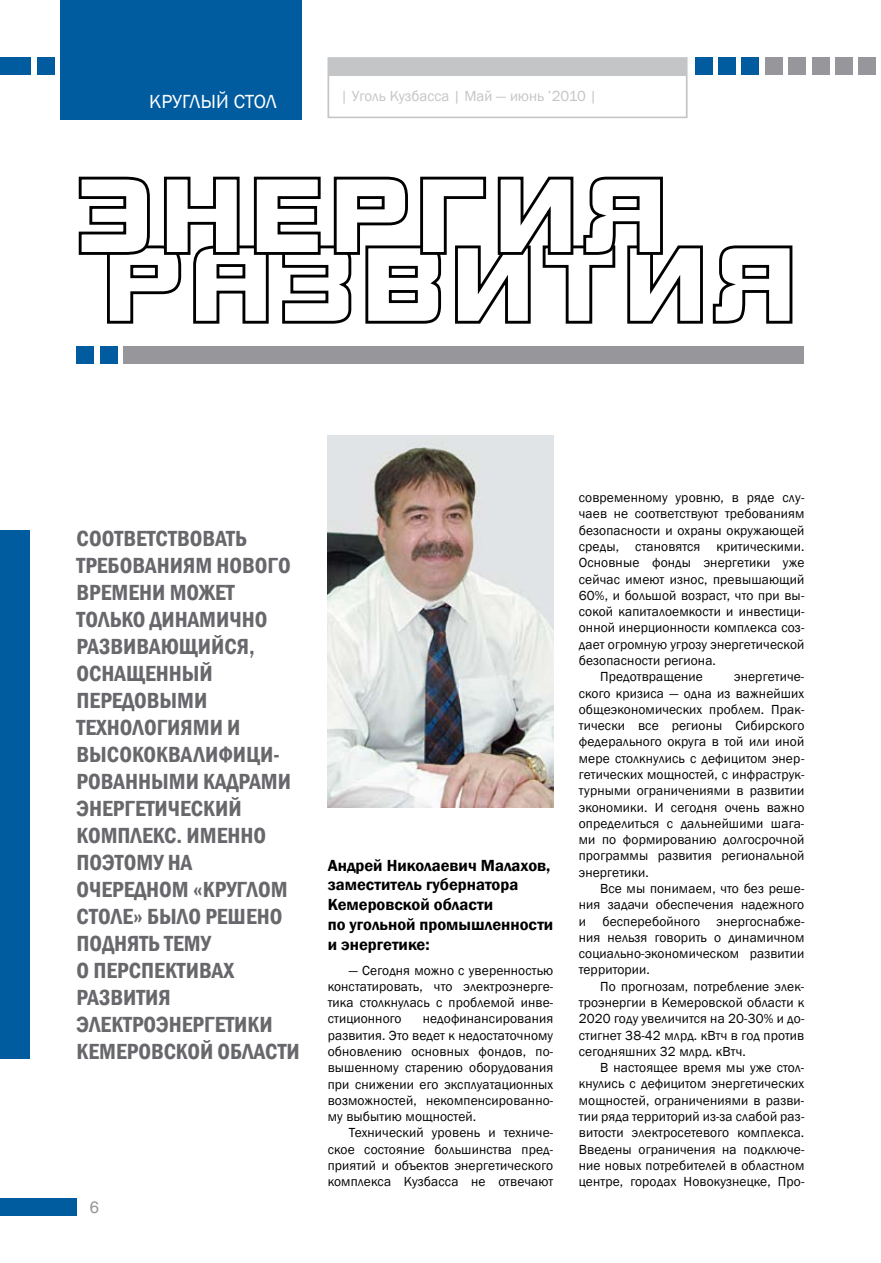
<style>
.page{position:relative;width:881px;height:1263px;background:#fff}
.page>*{position:absolute;margin:0;border:0;box-sizing:border-box;transform-origin:0 0}
.t1{font:600 condensed 22.5px/27px "Franklin Gothic";color:#68676c}
.t2{font:19.5px "Franklin Gothic";color:#fff}
.t3{font:600 16.5px/19.8px "Franklin Gothic";color:#000}
.t4{font:16.5px "Helios";color:#97979b}
.t5{font:15px "Franklin Gothic";color:#c3c5c7}
.t6{font:13.5px/16.4px "Franklin Gothic";letter-spacing:.01em;color:#000;text-align:justify}
</style>
<div class="page">
<img style="left:327px;top:435px;width:226px;height:373px">
<div style="left:0;top:530px;width:30px;height:528px;background:#005c9f"></div>
<div style="left:123px;top:347px;width:681px;height:17px;background:#97979b"></div>
<div style="left:100px;top:347px;width:17px;height:17px;background:#005c9f"></div>
<div style="left:77px;top:347px;width:17px;height:17px;background:#005c9f"></div>
<div style="left:327px;top:57px;width:360px;height:61px;background:#fff;border:2px solid #c3c5c7"></div>
<div style="left:858px;top:58px;width:17px;height:17px;background:#97979b"></div>
<div style="left:327px;top:59px;width:359px;height:17px;background:#c3c5c7"></div>
<div style="left:0;top:1198px;width:77px;height:17px;background:#005c9f"></div>
<div style="left:835px;top:58px;width:17px;height:17px;background:#97979b"></div>
<div style="left:811px;top:58px;width:17px;height:17px;background:#97979b"></div>
<div style="left:788px;top:58px;width:17px;height:17px;background:#97979b"></div>
<div style="left:765px;top:58px;width:17px;height:17px;background:#97979b"></div>
<div style="left:741px;top:58px;width:17px;height:17px;background:#005c9f"></div>
<div style="left:718px;top:58px;width:17px;height:17px;background:#005c9f"></div>
<div style="left:694px;top:58px;width:17px;height:17px;background:#005c9f"></div>
<div style="left:37px;top:58px;width:17px;height:17px;background:#005c9f"></div>
<div style="left:0;top:58px;width:30px;height:17px;background:#005c9f"></div>
<div style="left:60px;top:1px;width:242px;height:119px;background:#005c9f"></div>
<svg style="left:107px;top:245px;width:686px;height:79px"></svg>
<svg style="left:78px;top:176px;width:586px;height:81px"></svg>
<h2 class="t2" style="left:149px;top:90px;width:11px">кругл</h2>
<h2 class="t2" style="left:200px;top:90px;width:45px">ый стол</h2>
<p class="t5" style="left:340px;top:87px;width:258px">| Уголь Кузбасса | Май — июнь ’2010 |</p>
<p class="t1" style="left:77px;top:524px;width:225px">Соответствовать требованиям нового времени может только динамично развивающийся, оснащенный передовыми технологиями и высококвалифици&shy;рованными кадрами энергетический комплекс. И менно поэтому на очередном «круглом столе» было решено поднять тему<br>о перспективах развития электроэнергетики<br>Кемеровской области</p>
<p class="t4" style="left:90px;top:1197px;width:11px">6</p>
<p class="t3" style="left:327px;top:855px;width:227px">Андрей Николаевич Малахов, заместитель губернатора<br>Кемеровской области<br>по угольной промышленности и энергетике:</p>
<p class="t6" style="left:327px;top:962px;width:227px;text-indent:21px">— Сегодня можно с уверенностью констатировать, что электроэнерге&shy;тика столкнулась с проблемой инве&shy;стиционного</p>
<p class="t6" style="left:327px;top:1011px;width:227px;text-indent:95px">недофинансирования развития. Это ведет к недостаточному обновлению основных фондов, по&shy;вышенному старению оборудования при снижении его эксплуатационных возможностей, некомпенсированно&shy;му выбытию мощностей.</p>
<p class="t6" style="left:327px;top:1125px;width:227px;text-indent:21px">Технический уровень и техниче&shy;ское состояние большинства пред&shy;приятий и объектов энергетического комплекса Кузбасса не отвечают</p>
<p class="t6" style="left:578px;top:490px;width:227px">современному уровню, в ряде слу-</p>
<p class="t6" style="left:578px;top:506px;width:227px">чаев не соответствуют требованиям</p>
<p class="t6" style="left:578px;top:522px;width:227px">безопасности и охраны окружающей</p>
<p class="t6" style="left:578px;top:539px;width:227px">среды, становятся критическими.</p>
<p class="t6" style="left:578px;top:555px;width:227px">Основные фонды энергетики уже</p>
<p class="t6" style="left:578px;top:571px;width:227px">сейчас имеют износ, превышающий</p>
<p class="t6" style="left:578px;top:587px;width:227px">60%, и большой возраст, что при вы-</p>
<p class="t6" style="left:578px;top:604px;width:227px">сокой капиталоемкости и инвестици-</p>
<p class="t6" style="left:578px;top:620px;width:227px">онной инерционности комплекса соз-</p>
<p class="t6" style="left:578px;top:636px;width:227px">дает огромную угрозу энергетической</p>
<p class="t6" style="left:578px;top:653px;width:139px">безопасности региона.</p>
<p class="t6" style="left:600px;top:669px;width:104px">Предотвращение</p>
<p class="t6" style="left:578px;top:669px;width:227px;text-indent:155px">энергетиче&shy;ского кризиса — одна из важнейших общеэкономических проблем. Прак&shy;тически все регионы Сибирского федерального округа в той или иной мере столкнулись с дефицитом энер&shy;гетических мощностей, с инфраструк&shy;турными ограничениями в развитии экономики. И сегодня очень важно определиться с дальнейшими шага&shy;ми по формированию долгосрочной программы развития региональной энергетики.</p>
<p class="t6" style="left:578px;top:881px;width:227px;text-indent:21px">Все мы понимаем, что без реше&shy;ния задачи обеспечения надежного и бесперебойного энергоснабже&shy;ния нельзя говорить о динамичном социально-экономическом развитии территории.</p>
<p class="t6" style="left:578px;top:978px;width:227px;text-indent:21px">По прогнозам, потребление элек&shy;троэнергии в Кемеровской области к 2020 году увеличится на 20-30% и до&shy;стигнет 38-42 млрд. кВтч в год против сегодняшних 32 млрд. кВтч.</p>
<p class="t6" style="left:578px;top:1060px;width:227px;text-indent:21px">В настоящее время мы уже стол&shy;кнулись с дефицитом энергетических мощностей, ограничениями в разви&shy;тии ряда территорий из-за слабой раз&shy;витости электросетевого комплекса.<br>Введены ограничения на подключе&shy;ние новых потребителей в областном центре, городах Новокузнецке, Про-</p>
</div>
